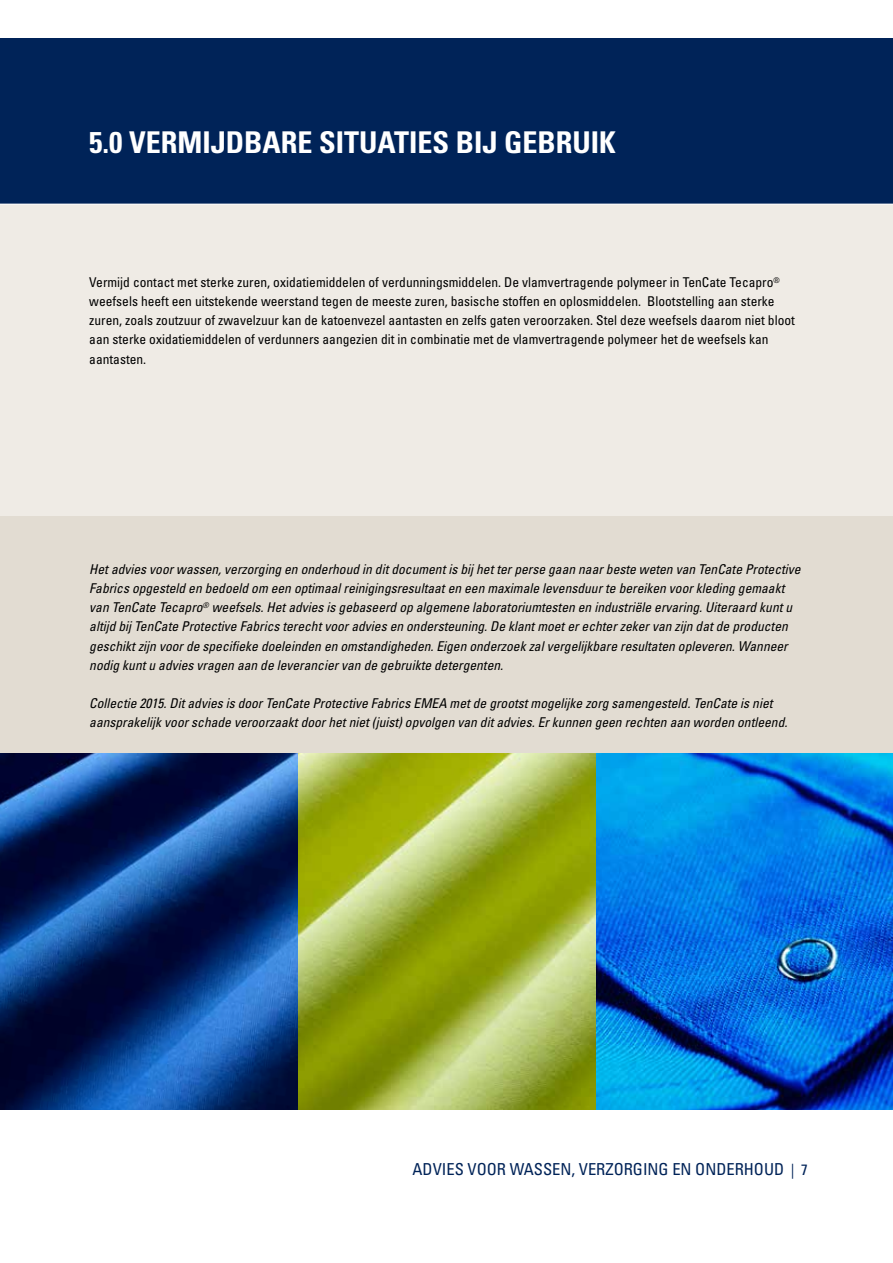
<style>
.page{position:relative;width:893px;height:1263px;background:#fff}
.page>*{position:absolute;margin:0;border:0;box-sizing:border-box;transform-origin:0 0}
.t1{font:700 condensed 30px "Univers";color:#fff}
.t2{font:condensed 16.5px "Univers";color:#002358}
.t3{font:italic condensed 13.5px/19.2px "Univers";color:#000}
.t4{font:condensed 13.5px/19.2px "Univers";color:#000}
.s1{font-size:15px}
</style>
<div class="page">
<div style="left:0;top:204px;width:893px;height:906px;background:#efebe5"></div>
<div style="left:0;top:38px;width:893px;height:166px;background:#002358"></div>
<hr style="left:0;top:204px;width:893px;height:1px;background:#fff">
<img style="left:0;top:753px;width:893px;height:357px">
<div style="left:0;top:517px;width:893px;height:236px;background:#e2dcd2"></div>
<h1 class="t1" style="left:89px;top:124px;width:528px">5.0 VERMIJDBARE SITUATIES BIJ GEBRUIK</h1>
<p class="t4" style="left:89px;top:272px;width:707px">Vermijd contact met sterke zuren, oxidatiemiddelen of verdunningsmiddelen. De vlamvertragende polymeer in TenCate Tecapro<sup>® </sup>weefsels heeft een uitstekende weerstand tegen de meeste zuren, basische stoffen en oplosmiddelen. Blootstelling aan sterke zuren, zoals zoutzuur of zwavelzuur kan de katoenvezel aantasten en zelfs gaten veroorzaken. Stel deze weefsels daarom niet bloot aan sterke oxidatiemiddelen of verdunners aangezien dit in combinatie met de vlamvertragende polymeer het de weefsels kan aantasten.</p>
<p class="t3" style="left:89px;top:559px;width:713px">Het advies voor wassen, verzorging en onderhoud in dit document is bij het ter perse gaan naar beste weten van TenCate Protective Fabrics opgesteld en bedoeld om een optimaal reinigingsresultaat en een maximale levensduur te bereiken voor kleding gemaakt van TenCate Tecapro<sup>®</sup> weefsels. Het advies is gebaseerd op algemene laboratoriumtesten en industriële ervaring. Uiteraard kunt u altijd bij TenCate Protective Fabrics terecht voor advies en ondersteuning. De klant moet er echter zeker van zijn dat de producten geschikt zijn voor de specifieke doeleinden en omstandigheden. Eigen onderzoek zal vergelijkbare resultaten opleveren. Wanneer nodig kunt u advies vragen aan de leverancier van de gebruikte detergenten.</p>
<p class="t3" style="left:89px;top:693px;width:700px">Collectie 2015. Dit advies is door TenCate Protective Fabrics EMEA met de grootst mogelijke zorg samengesteld. TenCate is niet aansprakelijk voor schade veroorzaakt door het niet (juist) opvolgen van dit advies. Er kunnen geen rechten aan worden ontleend.</p>
<p class="t2" style="left:413px;top:1159px;width:397px">ADVIES VOOR WASSEN, VERZORGING EN ONDERHOUD <span class="s1">| 7</span></p>
</div>
